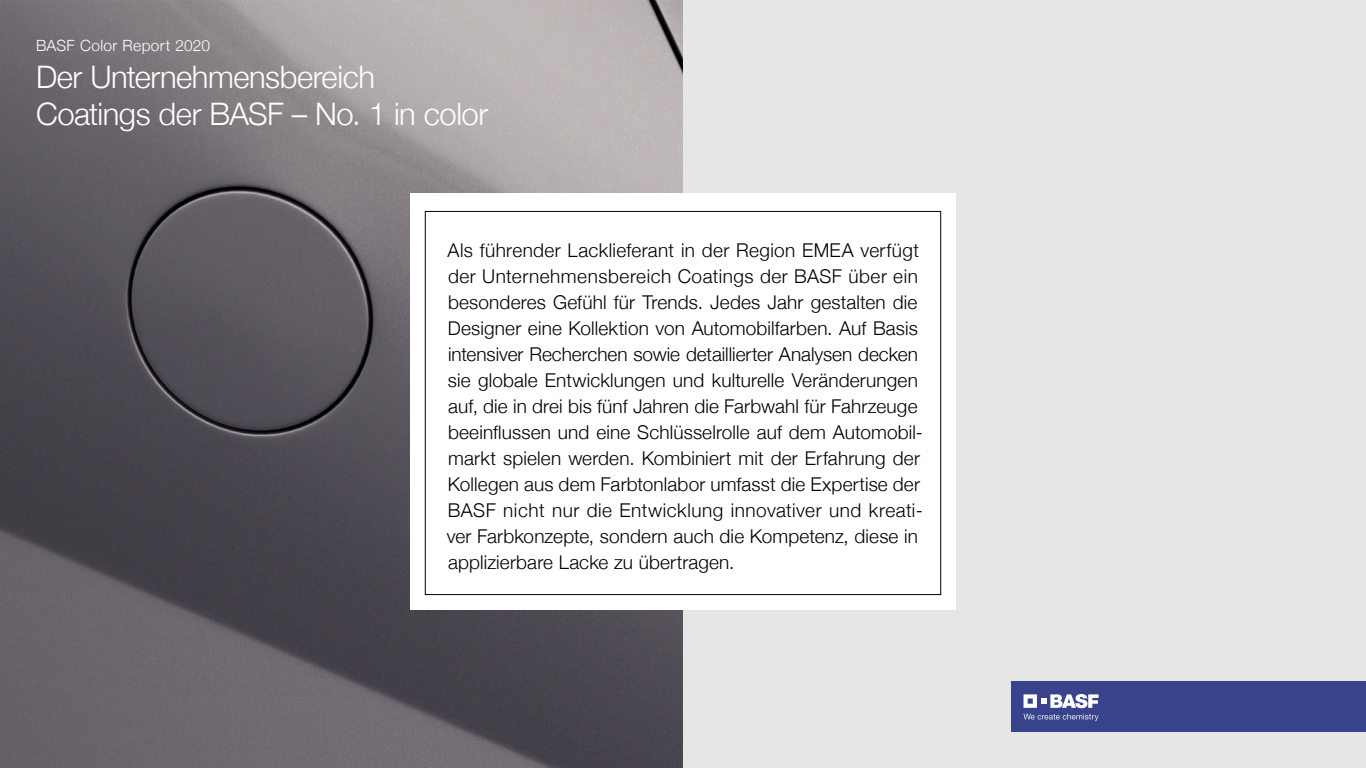
<style>
.page{position:relative;width:1366px;height:768px;background:#e6e6e6}
.page>*{position:absolute;margin:0;border:0;box-sizing:border-box;transform-origin:0 0}
.t1{font:300 31px/37.2px "Helvetica Neue";letter-spacing:-.015em;color:#fff}
.t2{font:300 19px/26px "Helvetica Neue";letter-spacing:.01em;color:#000}
.t3{font:300 15.5px "Helvetica Neue";letter-spacing:.025em;color:#fff}
</style>
<div class="page">
<img style="left:0;top:0;width:683px;height:768px">
<div style="left:1011px;top:682px;width:355px;height:50px;background:#38438c"></div>
<svg style="left:1024px;top:694px;width:75px;height:14px"></svg>
<svg style="left:1024px;top:714px;width:75px;height:7px"></svg>
<div style="left:410px;top:194px;width:546px;height:416px;background:#fff"></div>
<p class="t3" style="left:36px;top:33px;width:176px">BASF Color Report 2020</p>
<h1 class="t1" style="left:36px;top:56px;width:454px">Der Unternehmensbereich<br>Coatings der BASF – No. 1 in color</h1>
<p class="t2" style="left:447px;top:236px;width:478px">Als führender Lacklieferant in der Region EMEA verfügt der Unternehmensbereich Coatings der BASF über ein besonderes Gefühl für Trends. Jedes Jahr gestalten die Designer eine Kollektion von Automobilfarben. Auf Basis intensiver Recherchen sowie detaillierter Analysen decken sie globale Entwicklungen und kulturelle Veränderungen auf, die in drei bis fünf Jahren die Farbwahl für Fahrzeuge beeinflussen und eine Schlüsselrolle auf dem Automobil&shy;markt spielen werden. Kombiniert mit der Erfahrung der Kollegen aus dem Farbtonlabor umfasst die Expertise der BASF nicht nur die Entwicklung innovativer und kreati&shy;ver Farbkonzepte, sondern auch die Kompetenz, diese in applizierbare Lacke zu übertragen.</p>
</div>
